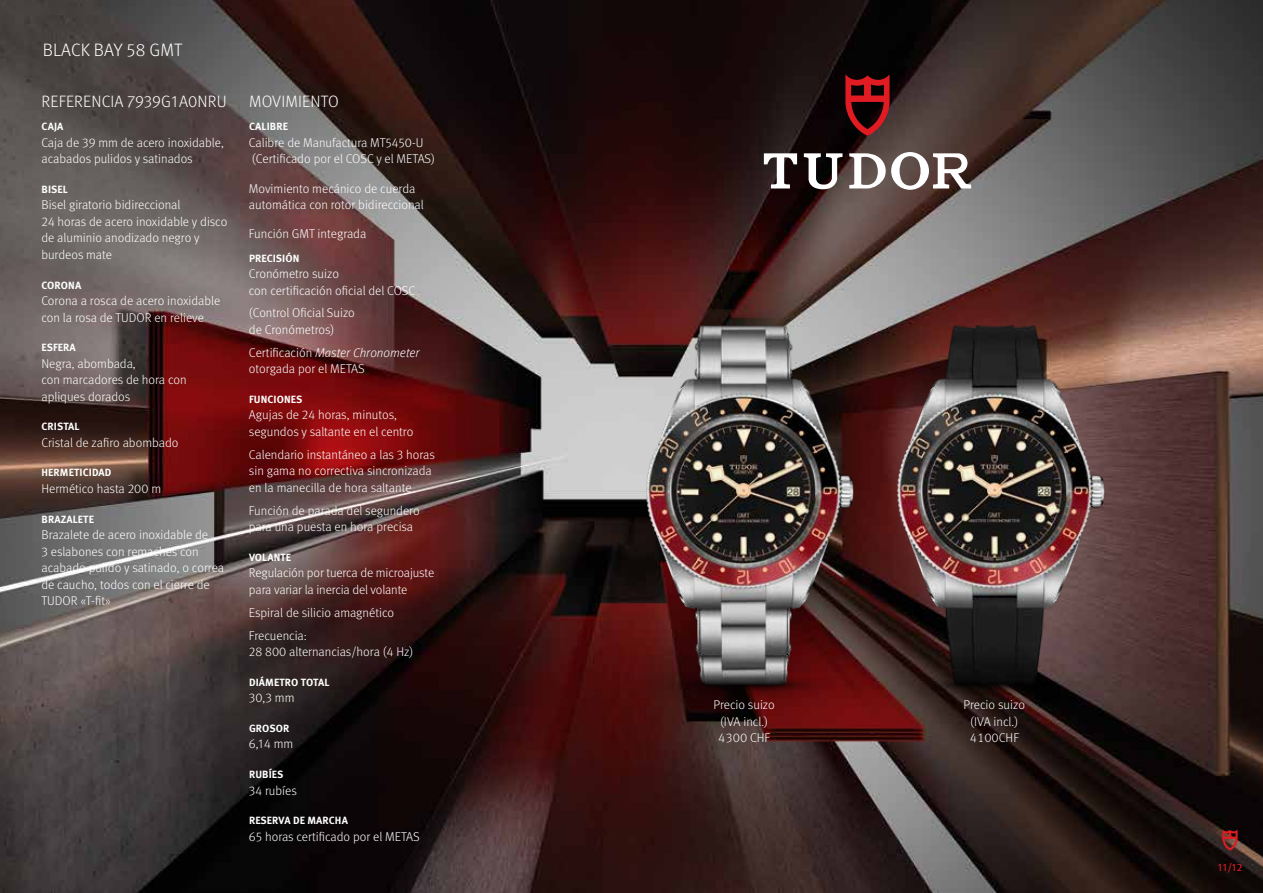
<style>
.page{position:relative;width:1263px;height:893px;background:#fff}
.page>*{position:absolute;margin:0;border:0;box-sizing:border-box;transform-origin:0 0}
.t1{font:300 18px "Meta Pro";color:#fff}
.t2{font:300 16.5px "Meta Pro";letter-spacing:.01em;color:#fff}
.t3{font:300 12.75px/16.5px "Meta Pro";color:#fff}
.t4{font:700 10.5px "Meta Pro";letter-spacing:.01em;color:#fff}
.t5{font:300 10.5px "Meta Pro";color:#e11b22}
.s1{font-style:italic}
</style>
<div class="page">
<img style="left:0;top:0;width:1263px;height:893px">
<img style="left:515px;top:255px;width:455px;height:491px">
<img style="left:766px;top:254px;width:454px;height:463px">
<svg style="left:845px;top:74px;width:44px;height:62px;background:#6c1114"></svg>
<svg style="left:804px;top:153px;width:38px;height:36px"></svg>
<svg style="left:764px;top:153px;width:33px;height:35px"></svg>
<svg style="left:849px;top:152px;width:122px;height:38px"></svg>
<svg style="left:1222px;top:829px;width:15px;height:21px"></svg>
<h1 class="t1" style="left:43px;top:37px;width:141px">BLACK BAY 58 GMT</h1>
<p class="t2" style="left:42px;top:89px;width:187px">REFERENCIA 7939G1A0NRU</p>
<p class="t4" style="left:42px;top:118px;width:24px">CAJA</p>
<p class="t3" style="left:41px;top:133px;width:184px">Caja de 39 mm de acero inoxidable, acabados pulidos y satinados</p>
<p class="t4" style="left:42px;top:181px;width:28px">BISEL</p>
<p class="t3" style="left:41px;top:196px;width:187px">Bisel giratorio bidireccional<br>24 horas de acero inoxidable y disco de aluminio anodizado negro y burdeos mate</p>
<p class="t4" style="left:42px;top:277px;width:41px">CORONA</p>
<p class="t3" style="left:41px;top:292px;width:180px">Corona a rosca de acero inoxidable con la rosa de TUDOR en relieve</p>
<p class="t4" style="left:42px;top:339px;width:36px">ESFERA</p>
<p class="t3" style="left:41px;top:354px;width:147px">Negra, abombada,<br>con marcadores de hora con apliques dorados</p>
<p class="t4" style="left:42px;top:418px;width:40px">CRISTAL</p>
<p class="t3" style="left:41px;top:433px;width:139px">Cristal de zafiro abombado</p>
<p class="t4" style="left:42px;top:465px;width:72px">HERMETICIDAD</p>
<p class="t3" style="left:41px;top:480px;width:121px">Hermético hasta 200 m</p>
<p class="t4" style="left:42px;top:511px;width:54px">BRAZALETE</p>
<p class="t3" style="left:41px;top:526px;width:184px">Brazalete de acero inoxidable de<br>3 eslabones con remaches con acabado pulido y satinado, o correa de caucho, todos con el cierre de<br>TUDOR «T‑fit»</p>
<p class="t2" style="left:249px;top:89px;width:91px">MOVIMIENTO</p>
<p class="t4" style="left:249px;top:118px;width:41px">CALIBRE</p>
<p class="t3" style="left:249px;top:133px;width:188px">Calibre de Manufactura MT5450-U (Certificado por el COSC y el METAS)</p>
<p class="t3" style="left:249px;top:179px;width:176px">Movimiento mecánico de cuerda automática con rotor bidireccional</p>
<p class="t3" style="left:249px;top:225px;width:119px">Función GMT integrada</p>
<p class="t4" style="left:249px;top:250px;width:52px">PRECISIÓN</p>
<p class="t3" style="left:249px;top:265px;width:168px">Cronómetro suizo<br>con certificación oficial del COSC</p>
<p class="t3" style="left:249px;top:304px;width:107px">(Control Oficial Suizo de Cronómetros)</p>
<p class="t3" style="left:249px;top:343px;width:172px">Certificación <span class="s1">Master Chronometer </span>otorgada por el METAS</p>
<p class="t4" style="left:249px;top:391px;width:55px">FUNCIONES</p>
<p class="t3" style="left:249px;top:406px;width:166px">Agujas de 24 horas, minutos, segundos y saltante en el centro</p>
<p class="t3" style="left:249px;top:445px;width:187px">Calendario instantáneo a las 3 horas sin gama no correctiva sincronizada en la manecilla de hora saltante</p>
<p class="t3" style="left:249px;top:501px;width:172px">Función de parada del segundero para una puesta en hora precisa</p>
<p class="t4" style="left:249px;top:549px;width:44px">VOLANTE</p>
<p class="t3" style="left:249px;top:564px;width:187px">Regulación por tuerca de microajuste para variar la inercia del volante</p>
<p class="t3" style="left:249px;top:600px;width:147px;line-height:22.8px">Espiral de silicio amagnético<br>Frecuencia:</p>
<p class="t3" style="left:249px;top:643px;width:166px">28 800 alternancias/hora (4 Hz)</p>
<p class="t4" style="left:249px;top:674px;width:82px">DIÁMETRO TOTAL</p>
<p class="t3" style="left:249px;top:689px;width:47px">30,3 mm</p>
<p class="t4" style="left:249px;top:720px;width:42px">GROSOR</p>
<p class="t3" style="left:249px;top:735px;width:46px">6,14 mm</p>
<p class="t4" style="left:249px;top:766px;width:36px">RUBÍES</p>
<p class="t3" style="left:249px;top:781px;width:49px">34 rubíes</p>
<p class="t4" style="left:249px;top:812px;width:100px">RESERVA DE MARCHA</p>
<p class="t3" style="left:249px;top:827px;width:172px">65 horas certificado por el METAS</p>
<p class="t3" style="left:713px;top:696px;width:63px;text-align:center">Precio suizo (IVA incl.)<br>4300 CHF</p>
<p class="t3" style="left:963px;top:696px;width:63px;text-align:center">Precio suizo (IVA incl.)<br>4100CHF</p>
<p class="t5" style="left:1218px;top:860px;width:26px">11/12</p>
</div>
